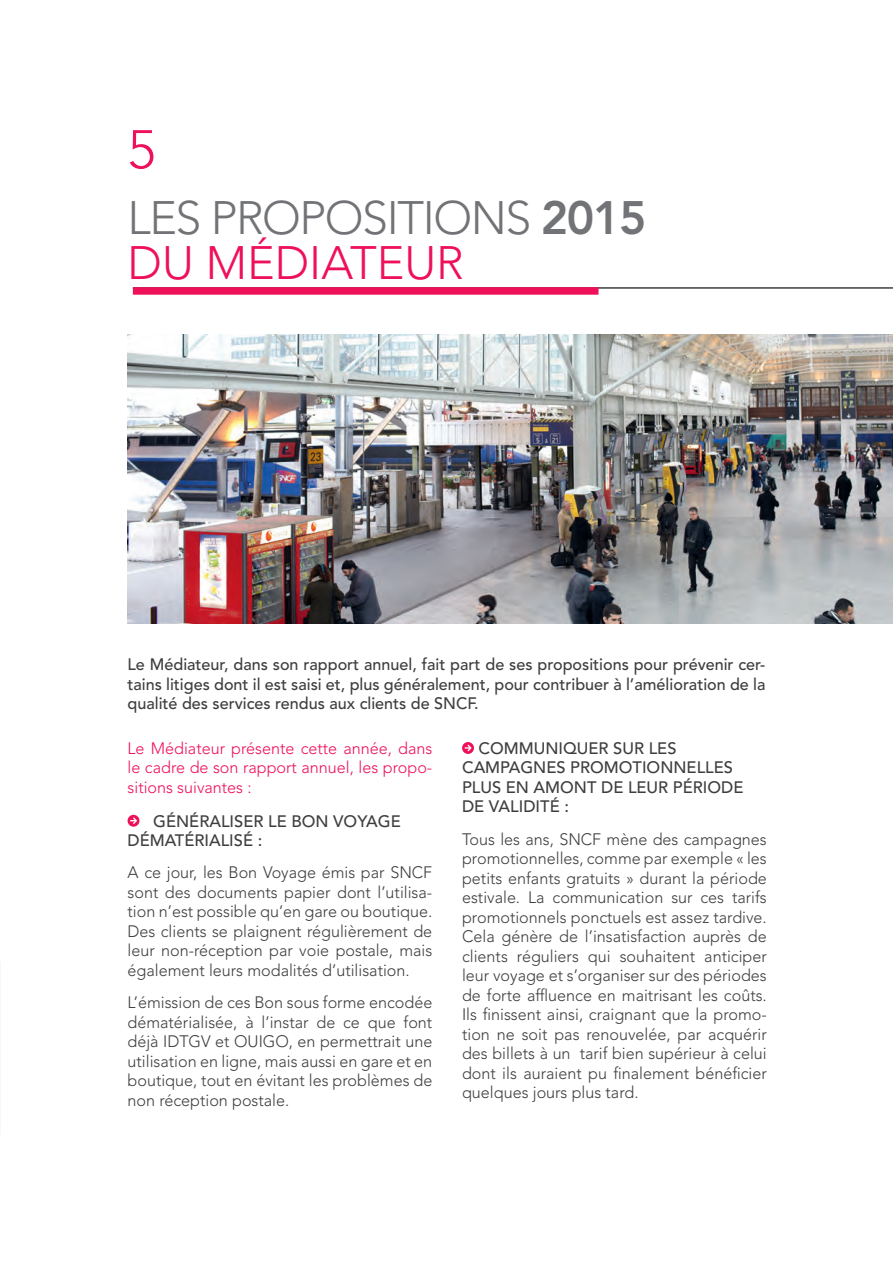
<style>
.page{position:relative;width:893px;height:1263px;background:#fff}
.page>*{position:absolute;margin:0;border:0;box-sizing:border-box;transform-origin:0 0}
.t1{font:300 54px "Avenir LT Std";color:#ee1059}
.t2{font:300 46.5px/45px "Avenir LT Std";letter-spacing:-.03em;color:#727376}
.t3{font:300 16.5px/19.5px "Avenir LT Std";color:#3e3e3f;text-align:justify}
.t4{font:500 16.5px/19.5px "Avenir LT Std";color:#3e3e3f}
.t5{font:300 16.5px/19.5px "Avenir LT Std";color:#ee1059;text-align:justify}
.s1{font-weight:800}
.s2{color:#ee1059}
</style>
<div class="page">
<div style="left:128px;top:815px;width:11px;height:12px;background:#ee1059;border-radius:50%"></div>
<svg style="left:130px;top:817px;width:7px;height:7px"></svg>
<svg style="left:462px;top:742px;width:12px;height:12px"></svg>
<svg style="left:465px;top:745px;width:7px;height:6px"></svg>
<hr style="left:133px;top:287px;width:760px;height:2px;background:#3e3e3f">
<div style="left:133px;top:287px;width:465px;height:8px;background:#ee1059"></div>
<img style="left:128px;top:334px;width:765px;height:290px">
<h1 class="t1" style="left:128px;top:118px;width:30px">5</h1>
<h2 class="t2" style="left:128px;top:196px;width:521px">LES PROPOSITIONS <span class="s1">2015<br></span><span class="s2">DU MÉDIATEUR</span></h2>
<p class="t4" style="left:128px;top:655px;width:639px;text-align:justify">Le Médiateur, dans son rapport annuel, fait part de ses propositions pour prévenir cer&shy;tains litiges dont il est saisi et, plus généralement, pour contribuer à l’amélioration de la qualité des services rendus aux clients de SNCF.</p>
<p class="t5" style="left:128px;top:738px;width:306px">Le Médiateur présente cette année, dans le cadre de son rapport annuel, les propo&shy;sitions suivantes :</p>
<p class="t4" style="left:128px;top:812px;width:275px;text-indent:26px">GÉNÉRALISER LE BON VOYAGE<br>DÉMATÉRIALISÉ :</p>
<p class="t3" style="left:128px;top:863px;width:306px">A ce jour, les Bon Voyage émis par SNCF sont des documents papier dont l’utilisa&shy;tion n’est possible qu’en gare ou boutique.<br>Des clients se plaignent régulièrement de leur non-réception par voie postale, mais également leurs modalités d’utilisation.</p>
<p class="t3" style="left:128px;top:993px;width:306px">L’émission de ces Bon sous forme encodée dématérialisée, à l’instar de ce que font déjà IDTGV et OUIGO, en permettrait une utilisation en ligne, mais aussi en gare et en boutique, tout en évitant les problèmes de non réception postale.</p>
<p class="t4" style="left:462px;top:739px;width:283px;text-indent:16px">COMMUNIQUER SUR LES<br>CAMPAGNES PROMOTIONNELLES<br>PLUS EN AMONT DE LEUR PÉRIODE<br>DE VALIDITÉ :</p>
<p class="t3" style="left:462px;top:829px;width:306px">Tous les ans, SNCF mène des campagnes promotionnelles, comme par exemple « les petits enfants gratuits » durant la période estivale. La communication sur ces tarifs promotionnels ponctuels est assez tardive.<br>Cela génère de l’insatisfaction auprès de clients réguliers qui souhaitent anticiper leur voyage et s’organiser sur des périodes de forte affluence en maitrisant les coûts.<br>Ils finissent ainsi, craignant que la promo&shy;tion ne soit pas renouvelée, par acquérir des billets à un tarif bien supérieur à celui dont ils auraient pu finalement bénéficier quelques jours plus tard.</p>
</div>
